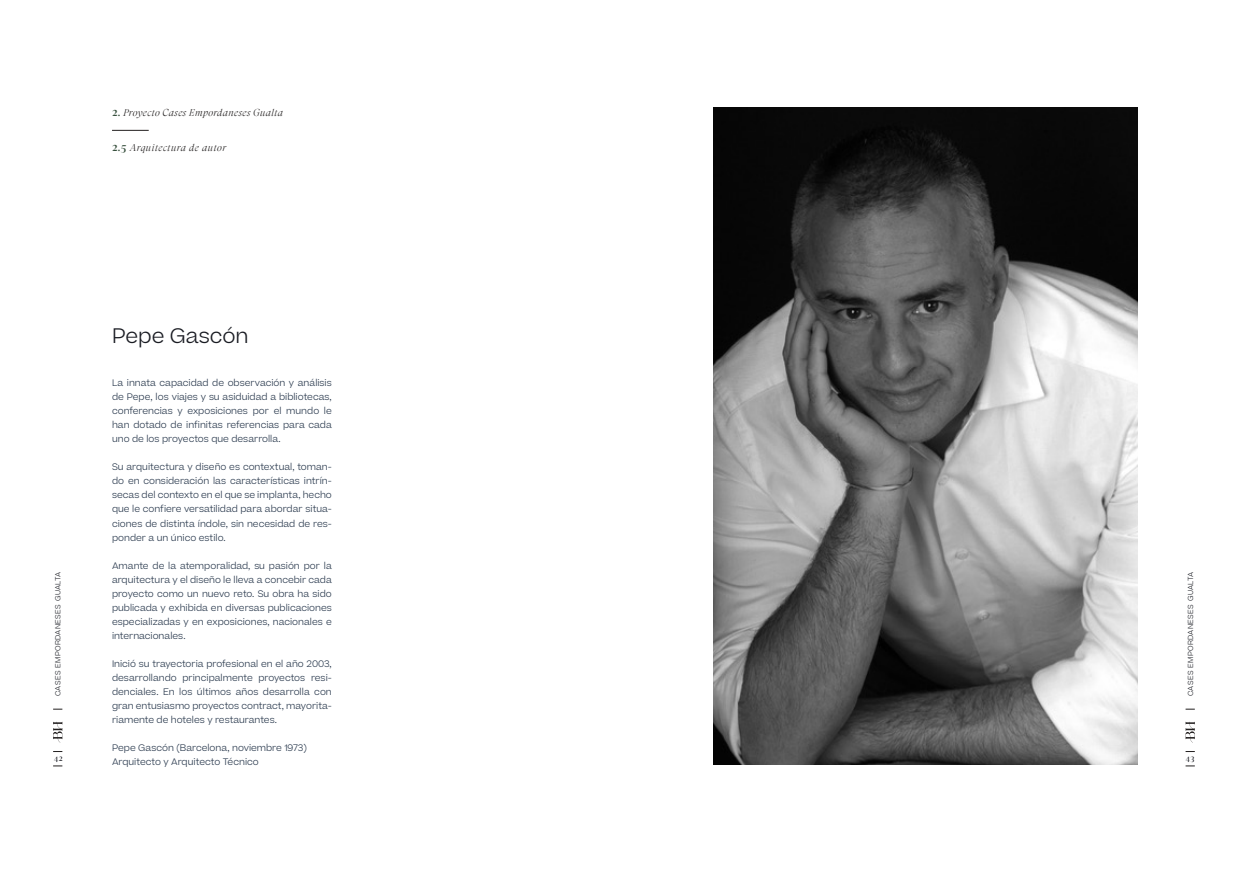
<style>
.page{position:relative;width:1248px;height:879px;background:#fff}
.page>*{position:absolute;margin:0;border:0;box-sizing:border-box;transform-origin:0 0}
.t1{font:300 20px "Beatrice";letter-spacing:-.005em;color:#191b22}
.t2{font:italic 300 10px "GT Super Display";letter-spacing:.03em;color:#221f1f}
.t3{font:300 9px/14px "Beatrice";color:#233348;text-align:justify}
.t4{font:8px "GT Super Display";color:#191b22}
.t5{font:300 7px "Beatrice";letter-spacing:.055em;color:#191b22}
.s1{font-weight:500;font-style:normal;font-size:11px;color:#364f3c}
</style>
<div class="page">
<svg style="left:53px;top:722px;width:9px;height:20px"></svg>
<svg style="left:1185px;top:722px;width:9px;height:20px"></svg>
<hr style="left:112px;top:130px;width:37px;height:1px;background:#221f1f">
<img style="left:713px;top:107px;width:424px;height:657px">
<p class="t2" style="left:112px;top:108px;width:172px"><span class="s1">2.</span> Proyecto Cases Empordaneses Gualta</p>
<p class="t2" style="left:112px;top:143px;width:115px"><span class="s1">2.5</span> Arquitectura de autor</p>
<h1 class="t1" style="left:112px;top:324px;width:138px">Pepe Gascón</h1>
<p class="t3" style="left:112px;top:376px;width:221px">La innata capacidad de observación y análisis de Pepe, los viajes y su asiduidad a bibliotecas, conferencias y exposiciones por el mundo le han dotado de infinitas referencias para cada uno de los proyectos que desarrolla.</p>
<p class="t3" style="left:112px;top:460px;width:221px">Su arquitectura y diseño es contextual, toman&shy;do en consideración las características intrín&shy;secas del contexto en el que se implanta, hecho que le confiere versatilidad para abordar situa&shy;ciones de distinta índole, sin necesidad de res&shy;ponder a un único estilo.</p>
<p class="t3" style="left:112px;top:558px;width:221px">Amante de la atemporalidad, su pasión por la arquitectura y el diseño le lleva a concebir cada proyecto como un nuevo reto. Su obra ha sido publicada y exhibida en diversas publicaciones especializadas y en exposiciones, nacionales e internacionales.</p>
<p class="t3" style="left:112px;top:656px;width:221px">Inició su trayectoria profesional en el año 2003, desarrollando principalmente proyectos resi&shy;denciales. En los últimos años desarrolla con gran entusiasmo proyectos contract, mayorita&shy;riamente de hoteles y restaurantes.</p>
<p class="t3" style="left:112px;top:740px;width:196px">Pepe Gascón (Barcelona, noviembre 1973)<br>Arquitecto y Arquitecto Técnico</p>
<p class="t5" style="left:54px;top:696px;width:126px;rotate:-90deg">CASES EMPORDANESES GUALTA</p>
<p class="t5" style="left:1186px;top:696px;width:126px;rotate:-90deg">CASES EMPORDANESES GUALTA</p>
<p class="t4" style="left:54px;top:755px;width:10px">42</p>
<p class="t4" style="left:1185px;top:755px;width:10px">43</p>
</div>
